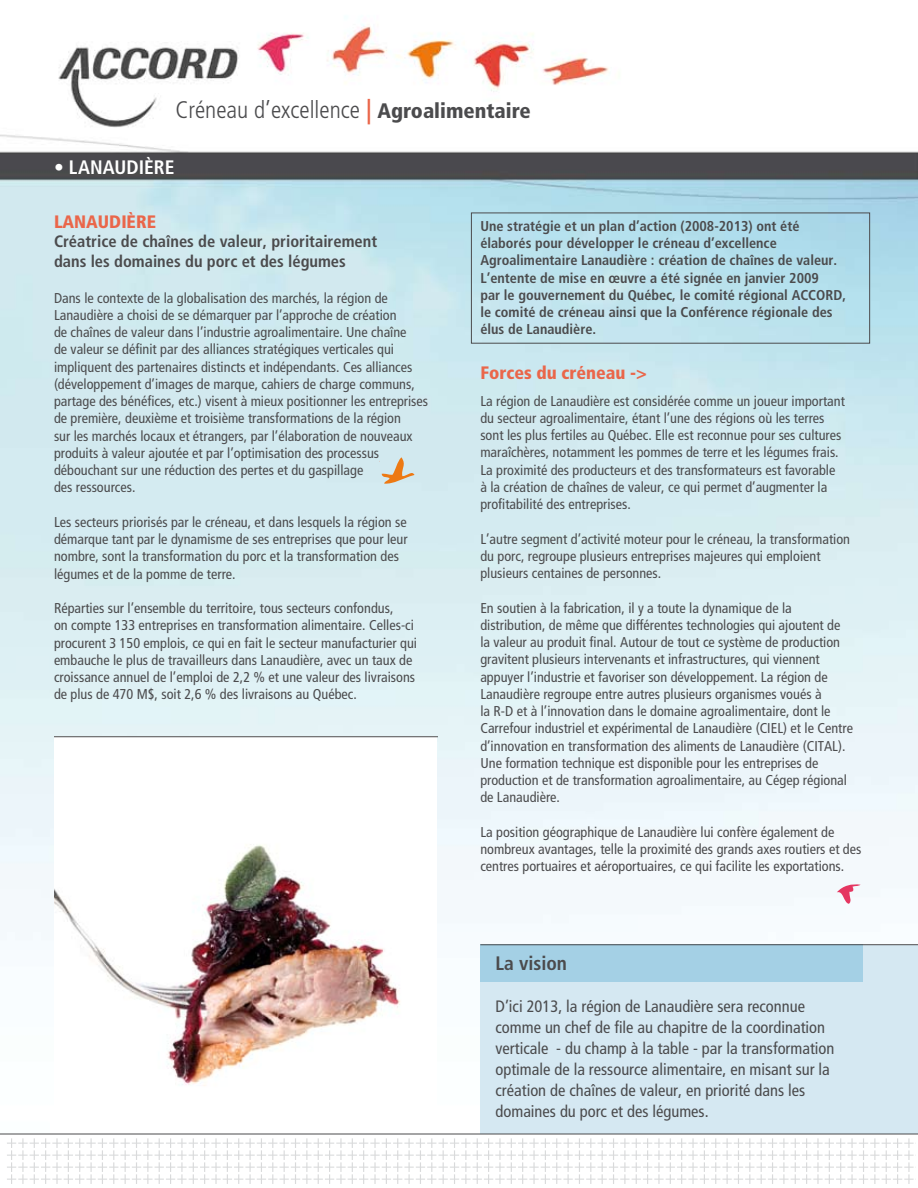
<style>
.page{position:relative;width:918px;height:1188px;background:#fff}
.page>*{position:absolute;margin:0;border:0;box-sizing:border-box;transform-origin:0 0}
.t1{font:300 condensed 24px "Frutiger";color:#4b4b4d}
.t2{font:700 condensed 19.5px "Frutiger";color:#fff}
.t3{font:700 condensed 19.5px "Frutiger";color:#4b4b4d}
.t4{font:900 condensed 18px "Frutiger";color:#ea664a}
.t5{font:condensed 16.5px/21px "Frutiger";color:#4b4b4d}
.t6{font:700 condensed 16.5px/19.8px "Frutiger";color:#4b4b4d}
.t7{font:condensed 14.25px/17.2px "Frutiger";color:#4b4b4d}
.t8{font:700 condensed 14.25px/17.2px "Frutiger";color:#4b4b4d}
.s1{font-weight:700;font-size:25.5px;color:#ea664a}
.s2{font-weight:900;font-size:21px}
</style>
<div class="page">
<img style="left:0;top:24px;width:918px;height:1110px">
<img style="left:54px;top:737px;width:382px;height:397px">
<svg style="left:379px;top:455px;width:35px;height:29px"></svg>
<svg style="left:837px;top:884px;width:24px;height:20px"></svg>
<div style="left:480px;top:945px;width:438px;height:189px;background:#d5e8f2"></div>
<hr style="left:54px;top:736px;width:384px;height:1px;background:#4b4b4d">
<div style="left:480px;top:944px;width:382px;height:38px;background:#a4d0e5"></div>
<hr style="left:480px;top:944px;width:438px;height:1px;background:#4b4b4d">
<svg style="left:7px;top:1138px;width:907px;height:46px"></svg>
<hr style="left:0;top:1134px;width:918px;height:1px;background:#4b4b4d">
<h1 class="t1" style="left:176px;top:96px;width:357px">Créneau d’excellence <span class="s1">|</span> <span class="s2">Agroalimentaire</span></h1>
<h2 class="t2" style="left:54px;top:155px;width:122px">• LANAUDIÈRE</h2>
<p class="t4" style="left:54px;top:211px;width:104px">LANAUDIÈRE</p>
<p class="t6" style="left:54px;top:232px;width:325px">Créatrice de chaînes de valeur, prioritairement dans les domaines du porc et des légumes</p>
<p class="t7" style="left:54px;top:289px;width:376px">Dans le contexte de la globalisation des marchés, la région de Lanaudière a choisi de se démarquer par l’approche de création<br>de chaînes de valeur dans l’industrie agroalimentaire. Une chaîne<br>de valeur se définit par des alliances stratégiques verticales qui impliquent des partenaires distincts et indépendants. Ces alliances (développement d’images de marque, cahiers de charge communs, partage des bénéfices, etc.) visent à mieux positionner les entreprises de première, deuxième et troisième transformations de la région<br>sur les marchés locaux et étrangers, par l’élaboration de nouveaux produits à valeur ajoutée et par l’optimisation des processus débouchant sur une réduction des pertes et du gaspillage<br>des ressources.</p>
<p class="t7" style="left:54px;top:513px;width:355px">Les secteurs priorisés par le créneau, et dans lesquels la région se démarque tant par le dynamisme de ses entreprises que pour leur nombre, sont la transformation du porc et la transformation des légumes et de la pomme de terre.</p>
<p class="t7" style="left:54px;top:600px;width:365px">Réparties sur l’ensemble du territoire, tous secteurs confondus,<br>on compte 133 entreprises en transformation alimentaire. Celles-ci procurent 3 150 emplois, ce qui en fait le secteur manufacturier qui embauche le plus de travailleurs dans Lanaudière, avec un taux de croissance annuel de l’emploi de 2,2 % et une valeur des livraisons de plus de 470 M$, soit 2,6 % des livraisons au Québec.</p>
<p class="t8" style="left:480px;top:217px;width:367px">Une stratégie et un plan d’action (2008-2013) ont été élaborés pour développer le créneau d’excellence Agroalimentaire Lanaudière : création de chaînes de valeur.<br>L’entente de mise en œuvre a été signée en janvier 2009<br>par le gouvernement du Québec, le comité régional ACCORD, le comité de créneau ainsi que la Conférence régionale des élus de Lanaudière.</p>
<p class="t4" style="left:480px;top:362px;width:168px">Forces du créneau -&gt;</p>
<p class="t7" style="left:480px;top:392px;width:366px">La région de Lanaudière est considérée comme un joueur important du secteur agroalimentaire, étant l’une des régions où les terres sont les plus fertiles au Québec. Elle est reconnue pour ses cultures maraîchères, notamment les pommes de terre et les légumes frais.<br>La proximité des producteurs et des transformateurs est favorable à la création de chaînes de valeur, ce qui permet d’augmenter la profitabilité des entreprises.</p>
<p class="t7" style="left:480px;top:530px;width:371px">L’autre segment d’activité moteur pour le créneau, la transformation du porc, regroupe plusieurs entreprises majeures qui emploient plusieurs centaines de personnes.</p>
<p class="t7" style="left:480px;top:599px;width:374px">En soutien à la fabrication, il y a toute la dynamique de la distribution, de même que différentes technologies qui ajoutent de la valeur au produit final. Autour de tout ce système de production gravitent plusieurs intervenants et infrastructures, qui viennent appuyer l’industrie et favoriser son développement. La région de Lanaudière regroupe entre autres plusieurs organismes voués à<br>la R-D et à l’innovation dans le domaine agroalimentaire, dont le Carrefour industriel et expérimental de Lanaudière (CIEL) et le Centre d’innovation en transformation des aliments de Lanaudière (CITAL).<br>Une formation technique est disponible pour les entreprises de production et de transformation agroalimentaire, au Cégep régional de Lanaudière.</p>
<p class="t7" style="left:480px;top:823px;width:383px">La position géographique de Lanaudière lui confère également de nombreux avantages, telle la proximité des grands axes routiers et des centres portuaires et aéroportuaires, ce qui facilite les exportations.</p>
<h2 class="t3" style="left:496px;top:952px;width:73px">La vision</h2>
<p class="t5" style="left:496px;top:996px;width:340px">D’ici 2013, la région de Lanaudière sera reconnue comme un chef de file au chapitre de la coordination verticale - du champ à la table - par la transformation optimale de la ressource alimentaire, en misant sur la création de chaînes de valeur, en priorité dans les domaines du porc et des légumes.</p>
</div>
